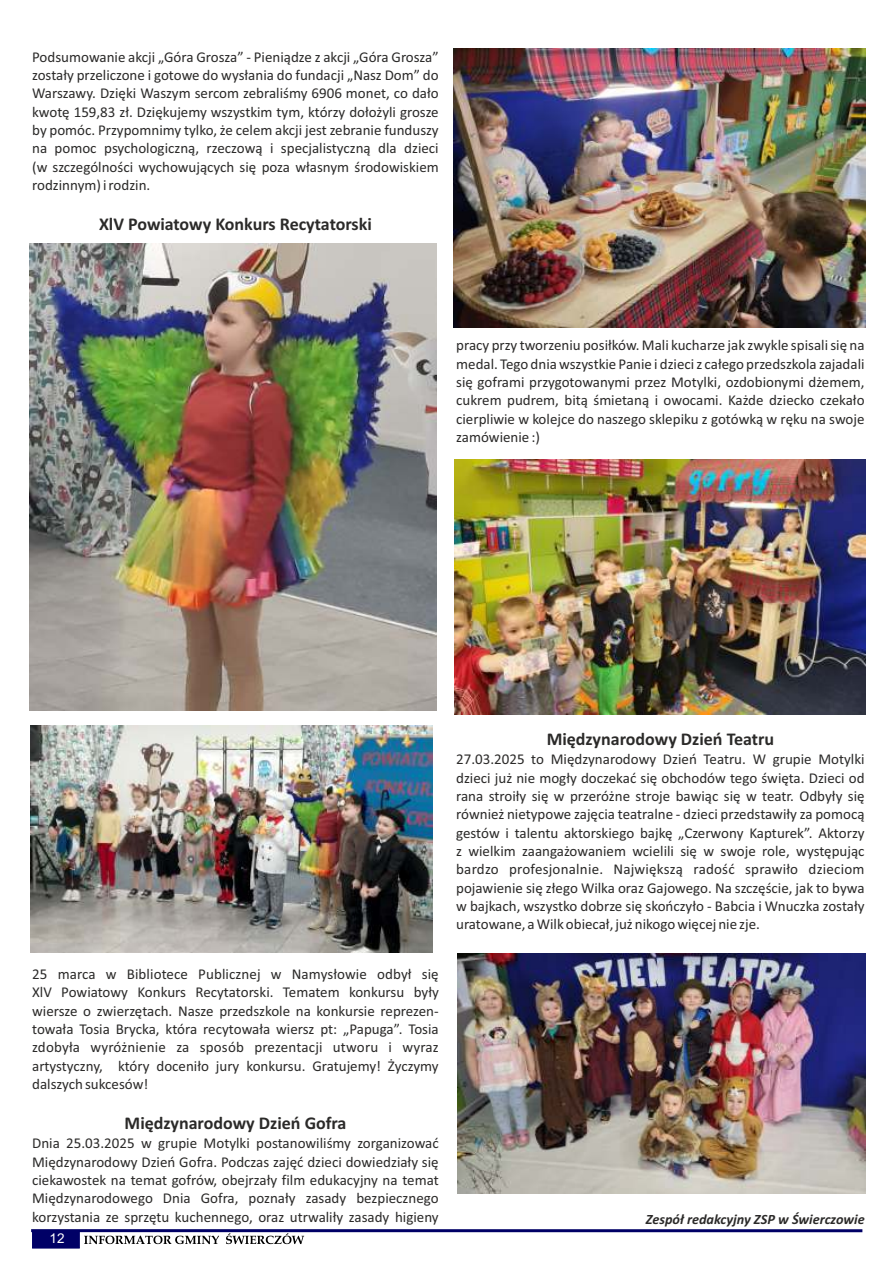
<style>
.page{position:relative;width:893px;height:1263px;background:#fff}
.page>*{position:absolute;margin:0;border:0;box-sizing:border-box;transform-origin:0 0}
.t1{font:700 18px "Calibri";color:#2b2a29}
.t2{font:15px/18.3px "Calibri";color:#2b2a29;text-align:justify}
.t3{font:italic 700 14.25px "Calibri";color:#2b2a29}
.t4{font:13.5px "Arial";color:#fff}
</style>
<div class="page">
<hr style="left:31px;top:1229px;width:831px;height:3px;background:#006">
<svg style="left:32px;top:1232px;width:272px;height:17px"></svg>
<img style="left:454px;top:49px;width:411px;height:278px">
<img style="left:30px;top:726px;width:402px;height:226px">
<img style="left:29px;top:243px;width:408px;height:468px">
<img style="left:457px;top:953px;width:408px;height:241px">
<img style="left:455px;top:459px;width:410px;height:255px">
<p class="t2" style="left:32px;top:49px;width:408px">Podsumowanie akcji „Góra Grosza” - Pieniądze z akcji „Góra Grosza” zostały przeliczone i gotowe do wysłania do fundacji „Nasz Dom” do Warszawy. Dzięki Waszym sercom zebraliśmy 6906 monet, co dało kwotę 159,83 zł. Dziękujemy wszystkim tym, którzy dołożyli grosze by pomóc. Przypomnimy tylko, że celem akcji jest zebranie funduszy na pomoc psychologiczną, rzeczową i specjalistyczną dla dzieci (w szczególności wychowujących się poza własnym środowiskiem rodzinnym) i rodzin.</p>
<p class="t1" style="left:99px;top:217px;width:274px">XlV Powiatowy Konkurs Recytatorski</p>
<p class="t2" style="left:456px;top:337px;width:410px">pracy przy tworzeniu posiłków. Mali kucharze jak zwykle spisali się na medal. Tego dnia wszystkie Panie i dzieci z całego przedszkola zajadali się goframi przygotowanymi przez Motylki, ozdobionymi dżemem, cukrem pudrem, bitą śmietaną i owocami. Każde dziecko czekało cierpliwie w kolejce do naszego sklepiku z gotówką w ręku na swoje zamówienie :)</p>
<p class="t2" style="left:32px;top:966px;width:408px">25 marca w Bibliotece Publicznej w Namysłowie odbył się XlV Powiatowy Konkurs Recytatorski. Tematem konkursu były wiersze o zwierzętach. Nasze przedszkole na konkursie reprezen&shy;towała Tosia Brycka, która recytowała wiersz pt: „Papuga”. Tosia zdobyła wyróżnienie za sposób prezentacji utworu i wyraz artystyczny, który doceniło jury konkursu. Gratujemy! Życzymy dalszych sukcesów!</p>
<p class="t1" style="left:125px;top:1116px;width:223px">Międzynarodowy Dzień Gofra</p>
<p class="t2" style="left:32px;top:1135px;width:408px">Dnia 25.03.2025 w grupie Motylki postanowiliśmy zorganizować Międzynarodowy Dzień Gofra. Podczas zajęć dzieci dowiedziały się ciekawostek na temat gofrów, obejrzały film edukacyjny na temat Międzynarodowego Dnia Gofra, poznały zasady bezpiecznego korzystania ze sprzętu kuchennego, oraz utrwaliły zasady higieny</p>
<p class="t4" style="left:50px;top:1233px;width:17px">12</p>
<p class="t1" style="left:547px;top:732px;width:229px">Międzynarodowy Dzień Teatru</p>
<p class="t2" style="left:456px;top:751px;width:410px">27.03.2025 to Międzynarodowy Dzień Teatru. W grupie Motylki dzieci już nie mogły doczekać się obchodów tego święta. Dzieci od rana stroiły się w przeróżne stroje bawiąc się w teatr. Odbyły się również nietypowe zajęcia teatralne - dzieci przedstawiły za pomocą gestów i talentu aktorskiego bajkę „Czerwony Kapturek”. Aktorzy z wielkim zaangażowaniem wcielili się w swoje role, występując bardzo profesjonalnie. Największą radość sprawiło dzieciom pojawienie się złego Wilka oraz Gajowego. Na szczęście, jak to bywa w bajkach, wszystko dobrze się skończyło - Babcia i Wnuczka zostały uratowane, a Wilk obiecał, już nikogo więcej nie zje.</p>
<p class="t3" style="left:646px;top:1213px;width:220px">Zespół redakcyjny ZSP w Świerczowie</p>
</div>
